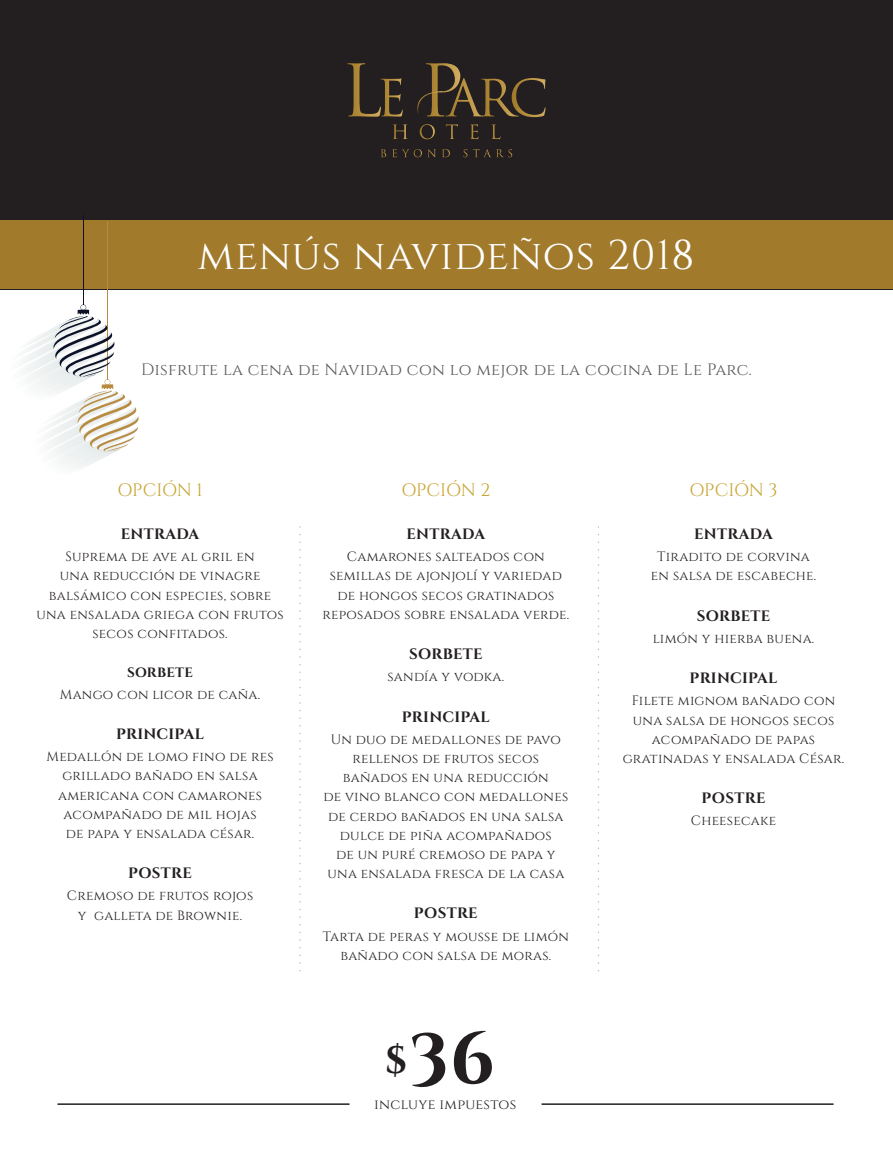
<style>
.page{position:relative;width:893px;height:1170px;background:#fff}
.page>*{position:absolute;margin:0;border:0;box-sizing:border-box;transform-origin:0 0}
.t1{font:700 71.1px "Cinzel";color:#231f20}
.t2{font:41.55px "Cinzel";letter-spacing:.02em;color:#fff}
.t3{font:700 38.1px "Cinzel";color:#231f20}
.t4{font:18px "Cinzel";letter-spacing:-.02em;color:#c8a534}
.t5{font:16.5px "Cinzel";letter-spacing:.02em;color:#57585a}
.t6{font:700 15px "Cinzel";letter-spacing:.02em;color:#231f20}
.t7{font:14.1px "Cinzel";letter-spacing:.02em;color:#231f20}
.t8{font:13.5px/19.2px "Cinzel";letter-spacing:.02em;color:#231f20;text-align:center}
.t9{font:700 13.5px "Cinzel";letter-spacing:.02em;color:#231f20}
</style>
<div class="page">
<div style="left:0;top:0;width:893px;height:289px;background:#231f20"></div>
<div style="left:0;top:220px;width:893px;height:69px;background:#a17a2b"></div>
<svg style="left:381px;top:149px;width:5px;height:8px"></svg>
<svg style="left:392px;top:149px;width:44px;height:8px"></svg>
<svg style="left:442px;top:149px;width:8px;height:8px"></svg>
<svg style="left:463px;top:149px;width:4px;height:8px"></svg>
<svg style="left:473px;top:149px;width:39px;height:8px"></svg>
<svg style="left:347px;top:63px;width:56px;height:54px"></svg>
<svg style="left:417px;top:63px;width:129px;height:54px"></svg>
<svg style="left:393px;top:124px;width:15px;height:15px"></svg>
<svg style="left:420px;top:124px;width:15px;height:15px"></svg>
<svg style="left:446px;top:124px;width:12px;height:15px"></svg>
<svg style="left:470px;top:124px;width:8px;height:15px"></svg>
<svg style="left:491px;top:124px;width:9px;height:15px"></svg>
<hr style="left:107px;top:221px;width:1px;height:158px;background:#b88b40">
<hr style="left:83px;top:216px;width:1px;height:89px;background:#0d1229">
<svg style="left:24px;top:305px;width:115px;height:162px"></svg>
<hr style="left:58px;top:1103px;width:292px;height:2px;background:#231f20">
<hr style="left:542px;top:1103px;width:292px;height:2px;background:#231f20">
<svg style="left:299px;top:534px;width:2px;height:437px"></svg>
<svg style="left:598px;top:534px;width:1px;height:437px"></svg>
<h2 class="t2" style="left:198px;top:231px;width:498px">menús navideños 2018</h2>
<p class="t5" style="left:141px;top:360px;width:612px">Disfrute la cena de Navidad con lo mejor de la cocina de Le Parc.</p>
<h3 class="t4" style="left:117px;top:479px;width:87px">OPCIÓN 1</h3>
<h3 class="t4" style="left:401px;top:479px;width:90px">OPCIÓN 2</h3>
<h3 class="t4" style="left:689px;top:479px;width:90px">OPCIÓN 3</h3>
<p class="t6" style="left:121px;top:525px;width:80px">ENTRADA</p>
<p class="t8" style="left:36px;top:548px;width:249px">Suprema de ave al gril en<br>una reducción de vinagre balsámico con especies, sobre una ensalada griega con frutos secos confitados.</p>
<p class="t9" style="left:127px;top:664px;width:68px">SORBETE</p>
<p class="t8" style="left:60px;top:685px;width:202px">Mango con licor de caña.</p>
<p class="t6" style="left:116px;top:725px;width:89px">PRINCIPAL</p>
<p class="t8" style="left:47px;top:747px;width:229px">Medallón de lomo fino de res grillado bañado en salsa americana con camarones acompañado de mil hojas<br>de papa y ensalada césar.</p>
<p class="t6" style="left:128px;top:864px;width:65px">POSTRE</p>
<p class="t8" style="left:67px;top:887px;width:188px">Cremoso de frutos rojos y galleta de Brownie.</p>
<p class="t6" style="left:407px;top:525px;width:80px">ENTRADA</p>
<p class="t8" style="left:322px;top:548px;width:248px">Camarones salteados con semillas de ajonjolí y variedad de hongos secos gratinados reposados sobre ensalada verde.</p>
<p class="t6" style="left:409px;top:645px;width:75px">SORBETE</p>
<p class="t8" style="left:387px;top:668px;width:118px">sandía y vodka.</p>
<p class="t6" style="left:402px;top:707px;width:89px">PRINCIPAL</p>
<p class="t8" style="left:323px;top:730px;width:246px">Un duo de medallones de pavo rellenos de frutos secos bañados en una reducción<br>de vino blanco con medallones de cerdo bañados en una salsa dulce de piña acompañados<br>de un puré cremoso de papa y una ensalada fresca de la casa</p>
<p class="t6" style="left:414px;top:904px;width:65px">POSTRE</p>
<p class="t8" style="left:323px;top:927px;width:248px">Tarta de peras y mousse de limón bañado con salsa de moras.</p>
<h1 class="t1" style="left:409px;top:1016px;width:88px">36</h1>
<p class="t7" style="left:374px;top:1096px;width:144px">incluye impuestos</p>
<h3 class="t3" style="left:385px;top:1037px;width:23px">$</h3>
<p class="t6" style="left:694px;top:525px;width:80px">ENTRADA</p>
<p class="t8" style="left:651px;top:548px;width:167px">Tiradito de corvina en salsa de escabeche.</p>
<p class="t6" style="left:697px;top:606px;width:75px">SORBETE</p>
<p class="t8" style="left:653px;top:629px;width:163px">limón y hierba buena.</p>
<p class="t6" style="left:690px;top:669px;width:89px">PRINCIPAL</p>
<p class="t8" style="left:623px;top:692px;width:223px">Filete mignom bañado con una salsa de hongos secos acompañado de papas gratinadas y ensalada César.</p>
<p class="t6" style="left:702px;top:789px;width:65px">POSTRE</p>
<p class="t8" style="left:691px;top:812px;width:87px">Cheesecake</p>
</div>
